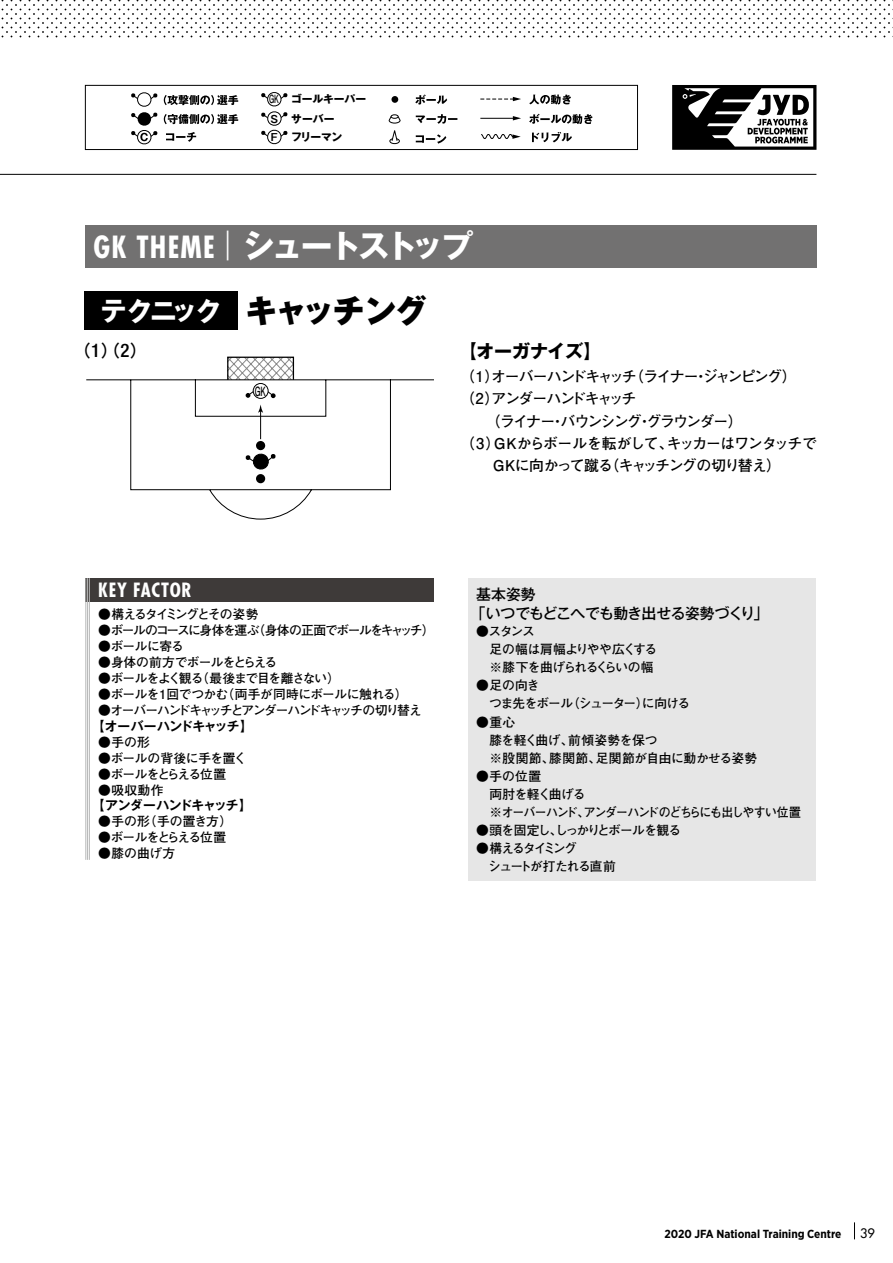
<style>
.page{position:relative;width:893px;height:1263px;background:#fff}
.page>*{position:absolute;margin:0;border:0;box-sizing:border-box;transform-origin:0 0}
.t1{font:700 31.95px "Gothic MB101 Pr 6 N";letter-spacing:-.105em;color:#fff}
.t2{font:800 31.95px "Gothic MB101 Pr 6 N";letter-spacing:-.06em;color:#000}
.t3{font:700 condensed 19.2px "Futura Std";letter-spacing:.04em;color:#fff}
.t4{font:700 18px "Gothic MB101 Pr 6 N";letter-spacing:-.03em;color:#000}
.t5{font:500 16.95px "Gothic MB101 Pr 6 N";color:#000}
.t6{font:700 14.85px "Futo Go B101 Pr 6";letter-spacing:-.1em;color:#000}
.t7{font:700 14.85px "Futo Go B101 Pr 6";letter-spacing:-.12em;color:#000}
.t8{font:700 14.85px "Futo Go B101 Pr 6";letter-spacing:-.065em;color:#000}
.t9{font:500 14.85px/19.2px "Gothic MB101 Pr 6 N";letter-spacing:-.04em;color:#000}
.t10{font:700 14.85px "Futo Go B101 Pr 6";letter-spacing:-.075em;color:#000}
.t11{font:700 12.75px/18.1px "Futo Go B101 Pr 6";letter-spacing:-.07em;color:#000}
.t12{font:700 12.75px/18.1px "Futo Go B101 Pr 6";letter-spacing:-.025em;color:#000}
.t13{font:700 12.75px "Futo Go B101 Pr 6";letter-spacing:-.105em;color:#000}
.t14{font:700 12.75px "Futo Go B101 Pr 6";letter-spacing:-.125em;color:#000}
.t15{font:700 12.75px "Futo Go B101 Pr 6";letter-spacing:-.04em;color:#000}
.t16{font:700 12.75px "Gothic MB101 Pr 6 N De";letter-spacing:-.045em;color:#000}
.t17{font:700 12.75px/18.1px "Futo Go B101 Pr 6";letter-spacing:-.135em;color:#000}
.t18{font:700 12.75px "Futo Go B101 Pr 6";letter-spacing:-.05em;color:#000}
.t19{font:700 12.75px "Futo Go B101 Pr 6";letter-spacing:-.14em;color:#000}
.t20{font:700 12.75px "Futo Go B101 Pr 6";letter-spacing:-.035em;color:#000}
.t21{font:700 12.75px "Futo Go B101 Pr 6";letter-spacing:.01em;color:#000}
.t22{font:12.75px "Futo Go B101 Pr 6 Bold 90 pv RKSJ H";color:#000;scale:.61 1}
.t23{font:500 12.75px "Futura Std";color:#000}
.t24{font:700 11.7px "Gotham Narrow";color:#000}
.t25{font:700 10.8px "Gothic MB101 Pr 5";letter-spacing:-.005em;color:#000}
.s1{font-family:"Futo Go B101 Pr 6";font-size:11.4px}
.s2{font-family:"Gothic MB101 Pr 5 De";font-size:10.05px}
.s3{font-family:"Futura Std";font-stretch:condensed;font-size:29.7px}
.s4{font-family:"Futura Std";font-weight:300;font-stretch:condensed;font-size:29.7px}
.s5{font-weight:700;font-size:26.55px;color:#fff}
.s6{font-family:"Helvetica Neue LT Std";font-stretch:condensed;font-size:18.75px}
</style>
<div class="page">
<svg style="left:1px;top:0;width:892px;height:38px"></svg>
<div style="left:85px;top:225px;width:731px;height:43px;background:#727171"></div>
<div style="left:227px;top:357px;width:67px;height:23px;border:1px solid #000"></div>
<svg style="left:86px;top:379px;width:347px;height:141px"></svg>
<svg style="left:258px;top:404px;width:5px;height:35px"></svg>
<div style="left:253px;top:383px;width:16px;height:16px;border:1px solid #000;border-radius:50%"></div>
<svg style="left:228px;top:357px;width:65px;height:41px"></svg>
<svg style="left:245px;top:452px;width:31px;height:18px"></svg>
<div style="left:256px;top:441px;width:9px;height:9px;background:#000;border-radius:50%"></div>
<div style="left:256px;top:474px;width:9px;height:9px;background:#000;border-radius:50%"></div>
<div style="left:468px;top:578px;width:348px;height:303px;background:#e6e6e6"></div>
<div style="left:85px;top:291px;width:153px;height:39px;background:#000"></div>
<div style="left:85px;top:578px;width:349px;height:23px;background:#3e3a39"></div>
<hr style="left:89px;top:578px;width:1px;height:282px;background:#b5b6b6">
<hr style="left:87px;top:578px;width:1px;height:282px;background:#b5b6b6">
<hr style="left:85px;top:578px;width:1px;height:282px;background:#b5b6b6">
<svg style="left:854px;top:1222px;width:1px;height:17px"></svg>
<svg style="left:816px;top:85px;width:1px;height:65px"></svg>
<svg style="left:672px;top:85px;width:144px;height:65px"></svg>
<hr style="left:0;top:174px;width:816px;height:1px;background:#000">
<svg style="left:480px;top:97px;width:41px;height:4px"></svg>
<svg style="left:529px;top:94px;width:42px;height:11px"></svg>
<svg style="left:164px;top:95px;width:74px;height:10px"></svg>
<div style="left:391px;top:96px;width:7px;height:7px;background:#000;border-radius:50%"></div>
<svg style="left:415px;top:94px;width:32px;height:11px"></svg>
<svg style="left:532px;top:132px;width:40px;height:10px"></svg>
<svg style="left:481px;top:134px;width:40px;height:5px"></svg>
<svg style="left:166px;top:132px;width:30px;height:10px"></svg>
<svg style="left:416px;top:134px;width:30px;height:10px"></svg>
<div style="left:389px;top:138px;width:11px;height:6px;border:1px solid #000;border-radius:50%"></div>
<hr style="left:480px;top:118px;width:34px;height:1px;background:#000">
<svg style="left:513px;top:116px;width:8px;height:4px"></svg>
<svg style="left:529px;top:114px;width:64px;height:10px"></svg>
<svg style="left:131px;top:92px;width:27px;height:53px"></svg>
<svg style="left:164px;top:114px;width:74px;height:10px"></svg>
<svg style="left:416px;top:114px;width:41px;height:10px"></svg>
<svg style="left:388px;top:114px;width:13px;height:28px"></svg>
<svg style="left:261px;top:92px;width:27px;height:52px"></svg>
<div style="left:85px;top:85px;width:553px;height:65px;border:1px solid #000"></div>
<p class="t25" style="left:269px;top:90px;width:99px"><span class="s1">GK</span> ゴールキーパー</p>
<p class="t25" style="left:271px;top:128px;width:73px"><span class="s2">F</span> フリーマン</p>
<p class="t25" style="left:270px;top:110px;width:66px"><span class="s2">S</span> サーバー</p>
<h1 class="t1" style="left:94px;top:220px;width:381px"><span class="s3">GK THEME</span> <span class="s4">|</span> シュートストップ</h1>
<h1 class="t2" style="left:101px;top:284px;width:328px"><span class="s5">テクニック</span> キャッチング</h1>
<h3 class="t5" style="left:74px;top:337px;width:75px">（<span class="s6">1</span>）（<span class="s6">2</span>）</h3>
<p class="t22" style="left:255px;top:381px;width:20px">GK</p>
<h2 class="t3" style="left:98px;top:578px;width:95px">KEY FACTOR</h2>
<p class="t19" style="left:98px;top:604px;width:162px">●構えるタイミングとその姿勢</p>
<p class="t13" style="left:98px;top:620px;width:338px">●ボールのコースに身体を運ぶ（身体の正面でボールをキャッチ）</p>
<p class="t11" style="left:98px;top:637px;width:87px">●ボールに寄る</p>
<p class="t18" style="left:98px;top:652px;width:181px">●身体の前方でボールをとらえる</p>
<p class="t11" style="left:98px;top:668px;width:244px">●ボールをよく観る（最後まで目を離さない）</p>
<p class="t15" style="left:98px;top:684px;width:311px">●ボールを1回でつかむ（両手が同時にボールに触れる）</p>
<p class="t14" style="left:98px;top:700px;width:325px">●オーバーハンドキャッチとアンダーハンドキャッチの切り替え</p>
<p class="t16" style="left:92px;top:715px;width:162px">【オーバーハンドキャッチ】</p>
<p class="t11" style="left:98px;top:732px;width:53px">●手の形</p>
<p class="t20" style="left:98px;top:748px;width:150px">●ボールの背後に手を置く</p>
<p class="t11" style="left:98px;top:764px;width:129px">●ボールをとらえる位置</p>
<p class="t11" style="left:98px;top:780px;width:67px">●吸収動作</p>
<p class="t16" style="left:92px;top:795px;width:162px">【アンダーハンドキャッチ】</p>
<p class="t21" style="left:98px;top:811px;width:136px">●手の形（手の置き方）</p>
<p class="t11" style="left:98px;top:828px;width:129px">●ボールをとらえる位置</p>
<p class="t11" style="left:98px;top:844px;width:79px">●膝の曲げ方</p>
<h3 class="t4" style="left:459px;top:336px;width:144px">【オーガナイズ】</h3>
<p class="t7" style="left:460px;top:364px;width:339px">（ 1 ）オーバーハンドキャッチ（ライナー・ジャンピング）</p>
<p class="t6" style="left:460px;top:387px;width:178px">（2）アンダーハンドキャッチ</p>
<p class="t6" style="left:485px;top:409px;width:259px">（ライナー・バウンシング・グラウンダー）</p>
<p class="t8" style="left:460px;top:431px;width:358px">（3）GKからボールを転がして、キッカーはワンタッチで</p>
<p class="t10" style="left:493px;top:454px;width:290px">GKに向かって蹴る（キャッチングの切り替え）</p>
<p class="t9" style="left:471px;top:584px;width:299px;text-indent:5px">基本姿勢<br>「いつでもどこへでも動き出せる姿勢づくり」</p>
<p class="t11" style="left:476px;top:622px;width:182px">●スタンス<br>　足の幅は肩幅よりやや広くする　※膝下を曲げられるくらいの幅</p>
<p class="t11" style="left:476px;top:676px;width:215px">●足の向き<br>　つま先をボール（シューター）に向ける</p>
<p class="t12" style="left:476px;top:712px;width:283px">●重心<br>　膝を軽く曲げ、前傾姿勢を保つ<br>　※股関節、膝関節、足関節が自由に動かせる姿勢</p>
<p class="t11" style="left:476px;top:766px;width:326px">●手の位置<br>　両肘を軽く曲げる<br>　※オーバーハンド、アンダーハンドのどちらにも出しやすい位置</p>
<p class="t11" style="left:476px;top:820px;width:206px">●頭を固定し、しっかりとボールを観る</p>
<p class="t17" style="left:476px;top:839px;width:141px">●構えるタイミング<br>　シュートが打たれる直前</p>
<p class="t24" style="left:664px;top:1226px;width:179px">2020 JFA National Training Centre</p>
<p class="t23" style="left:860px;top:1225px;width:16px">39</p>
</div>
